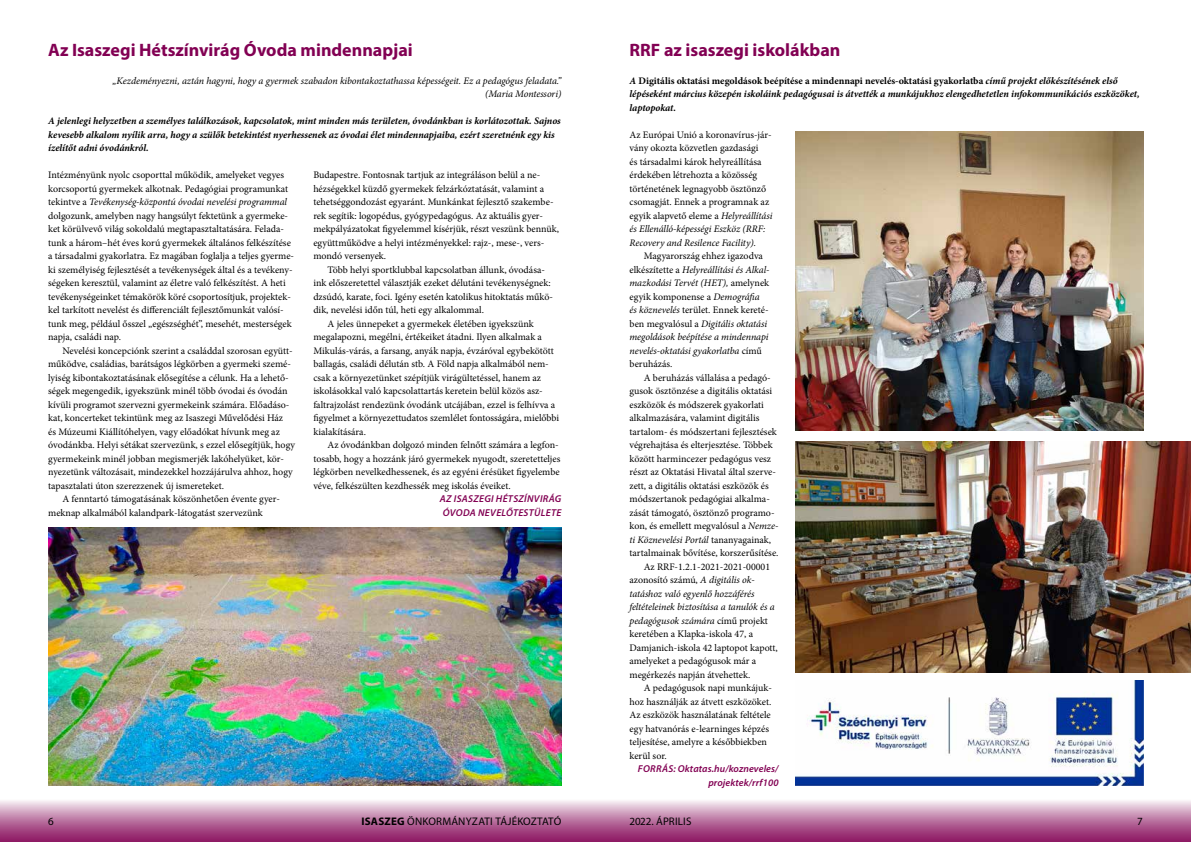
<style>
.page{position:relative;width:1191px;height:842px;background:#fff}
.page>*{position:absolute;margin:0;border:0;box-sizing:border-box;transform-origin:0 0}
.t1{font:700 18px "Myriad Pro";color:#820053}
.t2{font:11px "Myriad Pro";letter-spacing:.01em;color:#000}
.t3{font:10px/13.5px "Minion Pro";color:#000}
.t4{font:italic 10px/13.5px "Minion Pro";letter-spacing:-.005em;color:#000;text-align:right}
.t5{font:italic 700 10px/13.5px "Minion Pro";letter-spacing:-.005em;color:#000}
.t6{font:italic 600 10px/13.5px "Myriad Pro";letter-spacing:.025em;color:#820053}
.s1{font-style:italic}
.s2{font-style:normal}
.s3{font-weight:700}
</style>
<div class="page">
<img style="left:48px;top:527px;width:513px;height:258px">
<div style="left:0;top:799px;width:1191px;height:43px;background:linear-gradient(to bottom,#f5ecf2,#860959)"></div>
<img style="left:795px;top:680px;width:348px;height:105px">
<img style="left:795px;top:441px;width:396px;height:231px">
<img style="left:795px;top:132px;width:348px;height:299px">
<h1 class="t1" style="left:48px;top:38px;width:366px">Az Isaszegi Hétszínvirág Óvoda mindennapjai</h1>
<p class="t4" style="left:113px;top:74px;width:450px">„Kezdeményezni, aztán hagyni, hogy a gyermek szabadon kibontakoztathassa képességeit. Ez a pedagógus feladata.” (Maria Montessori)</p>
<p class="t5" style="left:48px;top:114px;width:514px">A jelenlegi helyzetben a személyes találkozások, kapcsolatok, mint minden más területen, óvodánkban is korlátozottak. Sajnos kevesebb alkalom nyílik arra, hogy a szülők betekintést nyerhessenek az óvodai élet mindennapjaiba, ezért szeretnénk egy kis ízelítőt adni óvodánkról.</p>
<p class="t3" style="left:48px;top:168px;width:247px">Intézményünk nyolc csoporttal működik, amelyeket vegyes korcsoportú gyermekek alkotnak. Pedagógiai programunkat tekintve a <span class="s1">Tevékenység-központú óvodai nevelési programmal </span>dolgozunk, amelyben nagy hangsúlyt fektetünk a gyermeke&shy;ket körülvevő világ sokoldalú megtapasztaltatására. Felada&shy;tunk a három–hét éves korú gyermekek általános felkészítése a társadalmi gyakorlatra. Ez magában foglalja a teljes gyerme&shy;ki személyiség fejlesztését a tevékenységek által és a tevékeny&shy;ségeken keresztül, valamint az életre való felkészítést. A heti tevékenységeinket témakörök köré csoportosítjuk, projektek&shy;kel tarkított nevelést és differenciált fejlesztőmunkát valósí&shy;tunk meg, például ősszel „egészséghét”, mesehét, mesterségek napja, családi nap.</p>
<p class="t3" style="left:62px;top:344px;width:232px">Nevelési koncepciónk szerint a családdal szorosan együtt-</p>
<p class="t3" style="left:48px;top:357px;width:244px">működve, családias, barátságos légkörben a gyermeki szemé-</p>
<p class="t3" style="left:48px;top:371px;width:242px">lyiség kibontakoztatásának elősegítése a célunk. Ha a lehető-</p>
<p class="t3" style="left:48px;top:384px;width:241px">ségek megengedik, igyekszünk minél több óvodai és óvodán</p>
<p class="t3" style="left:48px;top:398px;width:243px">kívüli programot szervezni gyermekeink számára. Előadáso-</p>
<p class="t3" style="left:48px;top:411px;width:236px">kat, koncerteket tekintünk meg az Isaszegi Művelődési Ház</p>
<p class="t3" style="left:48px;top:425px;width:233px">és Múzeumi Kiállítóhelyen, vagy előadókat hívunk meg az</p>
<p class="t3" style="left:48px;top:438px;width:248px">óvodánkba. Helyi sétákat szervezünk, s ezzel elősegítjük, hogy</p>
<p class="t3" style="left:48px;top:452px;width:237px">gyermekeink minél jobban megismerjék lakóhelyüket, kör-</p>
<p class="t3" style="left:48px;top:465px;width:246px">nyezetünk változásait, mindezekkel hozzájárulva ahhoz, hogy</p>
<p class="t3" style="left:48px;top:479px;width:177px">tapasztalati úton szerezzenek új ismereteket.</p>
<p class="t3" style="left:62px;top:492px;width:219px">A fenntartó támogatásának köszönhetően évente gyer-</p>
<p class="t3" style="left:48px;top:506px;width:216px">meknap alkalmából kalandpark-látogatást szervezünk</p>
<p class="t3" style="left:313px;top:168px;width:247px">Budapestre. Fontosnak tartjuk az integráláson belül a ne&shy;hézségekkel küzdő gyermekek felzárkóztatását, valamint a tehetséggondozást egyaránt. Munkánkat fejlesztő szakembe&shy;rek segítik: logopédus, gyógypedagógus. Az aktuális gyer&shy;mekpályázatokat figyelemmel kísérjük, részt veszünk bennük, együttműködve a helyi intézményekkel: rajz-, mese-, vers&shy;mondó versenyek.</p>
<p class="t3" style="left:327px;top:263px;width:219px">Több helyi sportklubbal kapcsolatban állunk, óvodása-</p>
<p class="t3" style="left:313px;top:276px;width:239px">ink előszeretettel választják ezeket délutáni tevékenységnek:</p>
<p class="t3" style="left:313px;top:290px;width:241px">dzsúdó, karate, foci. Igény esetén katolikus hitoktatás műkö-</p>
<p class="t3" style="left:313px;top:303px;width:172px">dik, nevelési időn túl, heti egy alkalommal.</p>
<p class="t3" style="left:327px;top:317px;width:208px">A jeles ünnepeket a gyermekek életében igyekszünk</p>
<p class="t3" style="left:313px;top:330px;width:230px">megalapozni, megélni, értékeiket átadni. Ilyen alkalmak a</p>
<p class="t3" style="left:313px;top:344px;width:242px">Mikulás-várás, a farsang, anyák napja, évzáróval egybekötött</p>
<p class="t3" style="left:313px;top:357px;width:237px">ballagás, családi délután stb. A Föld napja alkalmából nem-</p>
<p class="t3" style="left:313px;top:371px;width:229px">csak a környezetünket szépítjük virágültetéssel, hanem az</p>
<p class="t3" style="left:313px;top:384px;width:231px">iskolásokkal való kapcsolattartás keretein belül közös asz-</p>
<p class="t3" style="left:313px;top:398px;width:243px">faltrajzolást rendezünk óvodánk utcájában, ezzel is felhívva a</p>
<p class="t3" style="left:313px;top:411px;width:247px">figyelmet a környezettudatos szemlélet fontosságára, mielőbbi</p>
<p class="t3" style="left:313px;top:425px;width:54px">kialakítására.</p>
<p class="t3" style="left:327px;top:438px;width:233px">Az óvodánkban dolgozó minden felnőtt számára a legfon-</p>
<p class="t3" style="left:313px;top:452px;width:249px">tosabb, hogy a hozzánk járó gyermekek nyugodt, szeretetteljes</p>
<p class="t3" style="left:313px;top:465px;width:248px">légkörben nevelkedhessenek, és az egyéni érésüket figyelembe</p>
<p class="t3" style="left:313px;top:479px;width:199px">véve, felkészülten kezdhessék meg iskolás éveiket.</p>
<p class="t6" style="left:440px;top:492px;width:123px">AZ ISASZEGI HÉTSZÍNVIRÁG<br>ÓVODA NEVELŐTESTÜLETE</p>
<h1 class="t1" style="left:629px;top:38px;width:212px">RRF az isaszegi iskolákban</h1>
<p class="t5" style="left:629px;top:74px;width:512px">A <span class="s2">Digitális oktatási megoldások beépítése a mindennapi nevelés-oktatási gyakorlatba</span> című projekt előkészítésének első lépéseként március közepén iskoláink pedagógusai is átvették a munkájukhoz elengedhetetlen infokommunikációs eszközöket, laptopokat.</p>
<p class="t3" style="left:629px;top:128px;width:144px">Az Európai Unió a koronavírus-jár&shy;vány okozta közvetlen gazdasági<br>és társadalmi károk helyreállítása érdekében létrehozta a közösség történetének legnagyobb ösztönző csomagját. Ennek a programnak az egyik alapvető eleme a <span class="s1">Helyreállítási és Ellenálló-képességi Eszköz (RRF:<br>Recovery and Resilence Facility).</span></p>
<p class="t4" style="left:629px;top:249px;width:141px;text-align:left;text-indent:14px"><span class="s2">Magyarország ehhez igazodva elkészítette a</span> Helyreállítási és Alkal&shy;mazkodási Tervét (HET), <span class="s2">amelynek egyik komponense a</span> Demográfia és köznevelés <span class="s2">terület. Ennek kereté&shy;ben megvalósul a</span> Digitális oktatási megoldások beépítése a mindennapi nevelés-oktatási gyakorlatba <span class="s2">című beruházás.</span></p>
<p class="t3" style="left:643px;top:371px;width:129px">A beruházás vállalása a pedagó-</p>
<p class="t3" style="left:629px;top:384px;width:144px">gusok ösztönzése a digitális oktatási</p>
<p class="t3" style="left:629px;top:398px;width:136px">eszközök és módszerek gyakorlati</p>
<p class="t3" style="left:629px;top:411px;width:131px">alkalmazására, valamint digitális</p>
<p class="t3" style="left:629px;top:425px;width:149px">tartalom- és módszertani fejlesztések</p>
<p class="t3" style="left:629px;top:438px;width:145px">végrehajtása és elterjesztése. Többek</p>
<p class="t3" style="left:629px;top:452px;width:143px">között harmincezer pedagógus vesz</p>
<p class="t3" style="left:629px;top:465px;width:148px">részt az Oktatási Hivatal által szerve-</p>
<p class="t3" style="left:629px;top:479px;width:141px">zett, a digitális oktatási eszközök és</p>
<p class="t3" style="left:629px;top:492px;width:142px">módszertanok pedagógiai alkalma-</p>
<p class="t3" style="left:629px;top:506px;width:147px">zását támogató, ösztönző programo-</p>
<p class="t3" style="left:629px;top:519px;width:150px">kon, és emellett megvalósul a <span class="s1">Nemze-</span></p>
<p class="t4" style="left:629px;top:533px;width:143px">ti Köznevelési Portál <span class="s2">tananyagainak,</span></p>
<p class="t3" style="left:629px;top:546px;width:150px">tartalmainak bővítése, korszerűsítése.</p>
<p class="t3" style="left:643px;top:560px;width:128px">Az RRF-1.2.1-2021-2021-00001</p>
<p class="t3" style="left:629px;top:573px;width:127px">azonosító számú, <span class="s1">A digitális ok-</span></p>
<p class="t4" style="left:629px;top:587px;width:126px">tatáshoz való egyenlő hozzáférés</p>
<p class="t4" style="left:629px;top:600px;width:147px">feltételeinek biztosítása a tanulók és a</p>
<p class="t4" style="left:629px;top:614px;width:140px">pedagógusok számára <span class="s2">című projekt</span></p>
<p class="t3" style="left:629px;top:627px;width:125px">keretében a Klapka-iskola 47, a</p>
<p class="t3" style="left:629px;top:641px;width:150px">Damjanich-iskola 42 laptopot kapott,</p>
<p class="t3" style="left:629px;top:654px;width:128px">amelyeket a pedagógusok már a</p>
<p class="t3" style="left:629px;top:668px;width:122px">megérkezés napján átvehettek.</p>
<p class="t3" style="left:643px;top:681px;width:130px">A pedagógusok napi munkájuk-</p>
<p class="t3" style="left:629px;top:695px;width:143px">hoz használják az átvett eszközöket.</p>
<p class="t3" style="left:629px;top:708px;width:143px">Az eszközök használatának feltétele</p>
<p class="t3" style="left:629px;top:722px;width:141px">egy hatvanórás e-learninges képzés</p>
<p class="t3" style="left:629px;top:735px;width:139px">teljesítése, amelyre a későbbiekben</p>
<p class="t3" style="left:629px;top:749px;width:39px">kerül sor.</p>
<p class="t6" style="left:638px;top:762px;width:142px;text-align:right">FORRÁS: Oktatas.hu/kozneveles/ projektek/rrf100</p>
<p class="t2" style="left:48px;top:814px;width:7px">6</p>
<p class="t2" style="left:361px;top:814px;width:201px"><span class="s3">ISASZEG</span> ÖNKORMÁNYZATI TÁJÉKOZTATÓ</p>
<p class="t2" style="left:629px;top:814px;width:63px">2022. ÁPRILIS</p>
<p class="t2" style="left:1137px;top:814px;width:7px">7</p>
</div>
